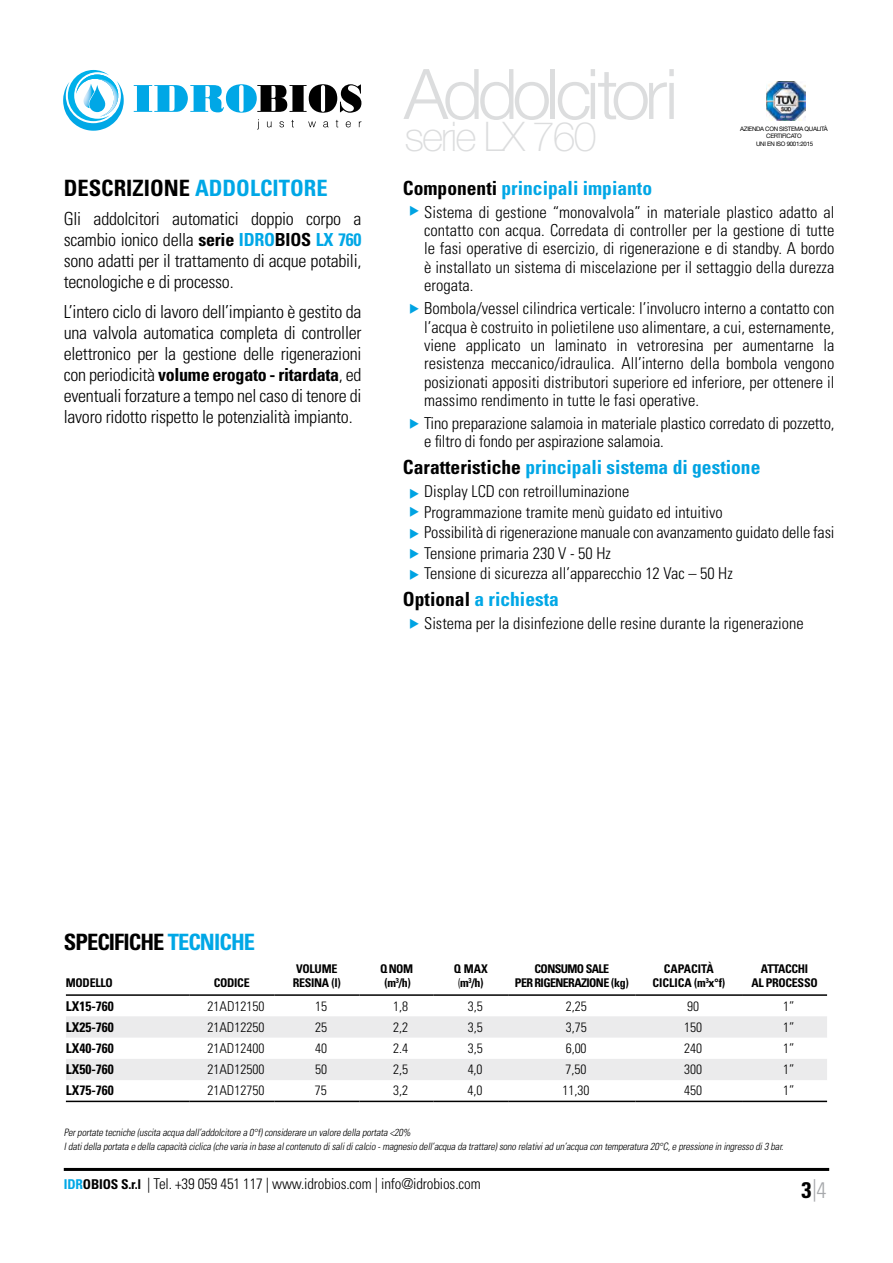
<style>
.page{position:relative;width:893px;height:1263px;background:#fff}
.page>*{position:absolute;margin:0;border:0;box-sizing:border-box;transform-origin:0 0}
.t1{font:300 69.75px "Helvetica Neue LT Std";letter-spacing:-.075em;color:#dcddde}
.t2{font:100 40.95px "Helvetica Neue LT Std";letter-spacing:-.05em;color:#dcddde}
.t3{font:700 condensed 22.5px "Univers LT Std";color:#000}
.t4{font:700 condensed 22.5px "Univers LT Std";letter-spacing:-.04em;color:#000}
.t5{font:300 condensed 22.5px "Univers LT Std";color:#a7a9ac}
.t6{font:700 condensed 19.5px "Univers LT Std";color:#00a7e6}
.t7{font:700 condensed 19.5px "Univers LT Std";color:#00a3e2}
.t8{font:300 condensed 18px/21px "Univers LT Std";letter-spacing:-.015em;color:#000;text-align:justify}
.t9{font:300 condensed 16.5px/18.5px "Univers LT Std";letter-spacing:-.005em;color:#000;text-align:justify}
.t10{font:300 condensed 16.35px/20.5px "Univers LT Std";color:#000}
.t11{font:300 condensed 15px "Univers LT Std";letter-spacing:-.01em;color:#000}
.t12{font:300 condensed 13.5px "Univers LT Std";color:#000}
.t13{font:700 condensed 13.5px "Univers LT Std";color:#000}
.t14{font:700 condensed 12px/13.5px "Univers LT Std";letter-spacing:-.025em;color:#000;text-align:center}
.t15{font:700 condensed 12px/13.5px "Univers LT Std";letter-spacing:-.05em;color:#000;text-align:center}
.t16{font:700 condensed 12px/13.5px "Univers LT Std";color:#000;text-align:center}
.t17{font:italic 300 condensed 10.2px/13.5px "Univers LT Std";color:#000}
.t18{font:6.15px/7.4px "Helvetica Neue LT Std";letter-spacing:-.05em;color:#000;text-align:center}
.s1{color:#00a7e6}
.s2{font-weight:700}
.s3{font-weight:700;color:#00a7e6}
.s4{color:#000}
.s5{font-weight:300}
.s6{font-weight:700;font-size:13.5px}
.s7{font-weight:700;color:#000}
</style>
<div class="page">
<svg style="left:66px;top:1016px;width:761px;height:64px;fill:#ebebec"></svg>
<hr style="left:66px;top:994px;width:123px;height:2px;background:#000">
<hr style="left:189px;top:994px;width:85px;height:2px;background:#000">
<hr style="left:274px;top:994px;width:85px;height:2px;background:#000">
<hr style="left:359px;top:994px;width:75px;height:2px;background:#000">
<hr style="left:434px;top:994px;width:74px;height:2px;background:#000">
<hr style="left:508px;top:994px;width:128px;height:2px;background:#000">
<hr style="left:636px;top:994px;width:106px;height:2px;background:#000">
<hr style="left:742px;top:994px;width:85px;height:2px;background:#000">
<hr style="left:66px;top:1101px;width:123px;height:1px;background:#000">
<hr style="left:189px;top:1101px;width:85px;height:1px;background:#000">
<hr style="left:274px;top:1101px;width:85px;height:1px;background:#000">
<hr style="left:359px;top:1101px;width:75px;height:1px;background:#000">
<hr style="left:434px;top:1101px;width:74px;height:1px;background:#000">
<hr style="left:508px;top:1101px;width:128px;height:1px;background:#000">
<hr style="left:636px;top:1101px;width:106px;height:1px;background:#000">
<hr style="left:742px;top:1101px;width:85px;height:1px;background:#000">
<hr style="left:64px;top:1168px;width:765px;height:3px;background:#000">
<svg style="left:134px;top:84px;width:227px;height:29px"></svg>
<svg style="left:257px;top:119px;width:104px;height:10px"></svg>
<svg style="left:63px;top:70px;width:61px;height:61px"></svg>
<img style="left:767px;top:82px;width:38px;height:39px">
<h3 class="t3" style="left:64px;top:174px;width:265px">DESCRIZIONE <span class="s1">ADDOLCITORE</span></h3>
<p class="t8" style="left:64px;top:209px;width:299px">Gli addolcitori automatici doppio corpo a scambio ionico della <span class="s2">serie</span> <span class="s3">IDRO</span><span class="s2">BIOS</span> <span class="s3">LX 760 </span>sono adatti per il trattamento di acque potabili, tecnologiche e di processo.</p>
<p class="t8" style="left:64px;top:301px;width:299px">L’intero ciclo di lavoro dell’impianto è gestito da una valvola automatica completa di controller elettronico per la gestione delle rigenerazioni con periodicità <span class="s2">volume erogato - ritardata</span>, ed eventuali forzature a tempo nel caso di tenore di lavoro ridotto rispetto le potenzialità impianto.</p>
<h1 class="t1" style="left:404px;top:51px;width:276px">Addolcitori</h1>
<h2 class="t2" style="left:404px;top:113px;width:193px">serie LX 760</h2>
<p class="t18" style="left:740px;top:125px;width:89px">AZIENDA CON SISTEMA QUALITà<br>CERTIFICATO<br>UNI EN ISO 9001:2015</p>
<p class="t6" style="left:403px;top:176px;width:251px"><span class="s4">Componenti</span> principali impianto</p>
<p class="t9" style="left:424px;top:203px;width:412px">Sistema di gestione “monovalvola” in materiale plastico adatto al contatto con acqua. Corredata di controller per la gestione di tutte le fasi operative di esercizio, di rigenerazione e di standby. A bordo è installato un sistema di miscelazione per il settaggio della durezza erogata.</p>
<p class="t9" style="left:424px;top:299px;width:412px">Bombola/vessel cilindrica verticale: l’involucro interno a contatto con l’acqua è costruito in polietilene uso alimentare, a cui, esternamente, viene applicato un laminato in vetroresina per aumentarne la resistenza meccanico/idraulica. All’interno della bombola vengono posizionati appositi distributori superiore ed inferiore, per ottenere il massimo rendimento in tutte le fasi operative.</p>
<p class="t9" style="left:424px;top:414px;width:412px">Tino preparazione salamoia in materiale plastico corredato di pozzetto, e filtro di fondo per aspirazione salamoia.</p>
<p class="t7" style="left:403px;top:455px;width:359px"><span class="s4">Caratteristiche</span> <span class="s1">principali</span> sistema di gestione</p>
<p class="t10" style="left:424px;top:481px;width:412px">Display LCD con retroilluminazione<br>Programmazione tramite menù guidato ed intuitivo<br>Possibilità di rigenerazione manuale con avanzamento guidato delle fasi Tensione primaria 230 V - 50 Hz<br>Tensione di sicurezza all’apparecchio 12 Vac – 50 Hz</p>
<p class="t6" style="left:403px;top:587px;width:157px"><span class="s4">Optional</span> a richiesta</p>
<p class="t10" style="left:424px;top:613px;width:381px">Sistema per la disinfezione delle resine durante la rigenerazione</p>
<h3 class="t4" style="left:64px;top:929px;width:193px">SPECIFICHE <span class="s1">TECNICHE</span></h3>
<p class="t14" style="left:66px;top:975px;width:48px">MODELLO</p>
<p class="t14" style="left:214px;top:975px;width:37px">CODICE</p>
<p class="t14" style="left:293px;top:962px;width:49px;text-align:left">VOLUME<br>RESINA (l)</p>
<p class="t14" style="left:380px;top:962px;width:34px">Q NOM (m<sup>3</sup>/h)</p>
<p class="t14" style="left:454px;top:962px;width:35px">Q MAX <span class="s5">(</span>m<sup>3</sup>/h)</p>
<p class="t15" style="left:515px;top:962px;width:115px">CONSUMO SALE<br>PER RIGENERAZIONE (kg)</p>
<p class="t16" style="left:653px;top:962px;width:74px">CAPACITÀ<br>CICLICA (m<sup>3</sup>x°f)</p>
<p class="t14" style="left:751px;top:962px;width:68px">ATTACCHI<br>AL PROCESSO</p>
<p class="t13" style="left:66px;top:998px;width:49px">LX15-760</p>
<p class="t12" style="left:207px;top:998px;width:58px">21AD12150</p>
<p class="t12" style="left:315px;top:998px;width:13px">15</p>
<p class="t12" style="left:393px;top:998px;width:16px">1,8</p>
<p class="t12" style="left:468px;top:998px;width:16px">3,5</p>
<p class="t12" style="left:566px;top:998px;width:22px">2,25</p>
<p class="t12" style="left:687px;top:998px;width:13px">90</p>
<p class="t12" style="left:783px;top:998px;width:13px">1”</p>
<p class="t13" style="left:66px;top:1019px;width:49px">LX25-760</p>
<p class="t12" style="left:207px;top:1019px;width:58px">21AD12250</p>
<p class="t12" style="left:315px;top:1019px;width:13px">25</p>
<p class="t12" style="left:393px;top:1019px;width:16px">2,2</p>
<p class="t12" style="left:468px;top:1019px;width:16px">3,5</p>
<p class="t12" style="left:566px;top:1019px;width:22px">3,75</p>
<p class="t12" style="left:684px;top:1019px;width:19px">150</p>
<p class="t12" style="left:783px;top:1019px;width:13px">1”</p>
<p class="t13" style="left:66px;top:1040px;width:49px">LX40-760</p>
<p class="t12" style="left:207px;top:1040px;width:58px">21AD12400</p>
<p class="t12" style="left:315px;top:1040px;width:13px">40</p>
<p class="t12" style="left:393px;top:1040px;width:16px">2.4</p>
<p class="t12" style="left:468px;top:1040px;width:16px">3,5</p>
<p class="t12" style="left:566px;top:1040px;width:22px">6,00</p>
<p class="t12" style="left:684px;top:1040px;width:19px">240</p>
<p class="t12" style="left:783px;top:1040px;width:13px">1”</p>
<p class="t13" style="left:66px;top:1061px;width:49px">LX50-760</p>
<p class="t12" style="left:207px;top:1061px;width:58px">21AD12500</p>
<p class="t12" style="left:315px;top:1061px;width:13px">50</p>
<p class="t12" style="left:393px;top:1061px;width:16px">2,5</p>
<p class="t12" style="left:468px;top:1061px;width:16px">4,0</p>
<p class="t12" style="left:566px;top:1061px;width:22px">7,50</p>
<p class="t12" style="left:684px;top:1061px;width:19px">300</p>
<p class="t12" style="left:783px;top:1061px;width:13px">1”</p>
<p class="t13" style="left:66px;top:1082px;width:49px">LX75-760</p>
<p class="t12" style="left:207px;top:1082px;width:58px">21AD12750</p>
<p class="t12" style="left:315px;top:1082px;width:13px">75</p>
<p class="t12" style="left:393px;top:1082px;width:16px">3,2</p>
<p class="t12" style="left:468px;top:1082px;width:16px">4,0</p>
<p class="t12" style="left:563px;top:1082px;width:28px">11,30</p>
<p class="t12" style="left:684px;top:1082px;width:19px">450</p>
<p class="t12" style="left:783px;top:1082px;width:13px">1”</p>
<p class="t17" style="left:64px;top:1126px;width:723px">Perportate tecniche (uscita acqua dall’addolcitore a 0°f)considerare un valore della portata &lt;20%<br>Idatidella portata e della capacità ciclica (che varia in base alcontenuto disalidicalcio -magnesio dell’acqua da trattare)sono relativiad un’acqua con temperatura 20°C,e pressione in ingresso di3 bar.</p>
<p class="t13" style="left:64px;top:1176px;width:27px"><span class="s1">Idr</span>obios</p>
<p class="t11" style="left:121px;top:1174px;width:361px"><span class="s6">S.r.l</span> | Tel. +39 059 451 117 | www.idrobios.com | info@idrobios.com</p>
<h3 class="t5" style="left:801px;top:1175px;width:26px"><span class="s7">3</span>|4</h3>
</div>
